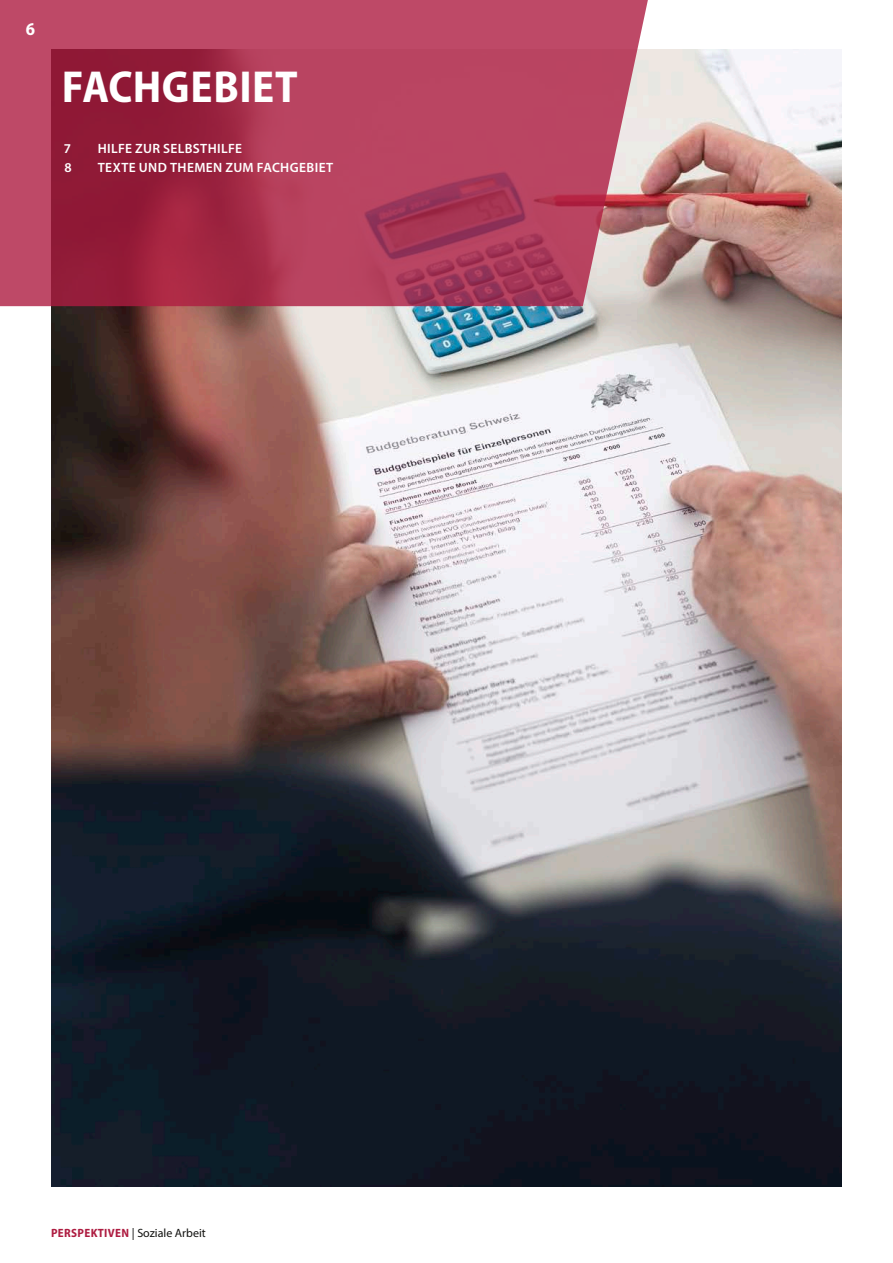
<style>
.page{position:relative;width:893px;height:1263px;background:#fff}
.page>*{position:absolute;margin:0;border:0;box-sizing:border-box;transform-origin:0 0}
.t1{font:700 semi-condensed 45px "Myriad Pro";letter-spacing:.01em;color:#fff}
.t2{font:700 semi-condensed 18px "Myriad Pro";color:#fff}
.t3{font:600 13.5px "Myriad Pro";letter-spacing:.03em;color:#fff}
.t4{font:12px "Myriad Pro";color:#11110f}
.s1{font-weight:700;font-stretch:semi-condensed;color:#ae1c41}
</style>
<div class="page">
<img style="left:51px;top:50px;width:791px;height:1136px">
<svg style="left:0;top:0;width:651px;height:306px;background:#b0405c"></svg>
<h2 class="t2" style="left:26px;top:17px;width:11px">6</h2>
<h1 class="t1" style="left:62px;top:58px;width:237px">FACHGEBIET</h1>
<p class="t3" style="left:64px;top:140px;width:9px">7</p>
<p class="t3" style="left:98px;top:140px;width:146px">HILFE ZUR SELBSTHILFE</p>
<p class="t3" style="left:65px;top:159px;width:9px">8</p>
<p class="t3" style="left:98px;top:159px;width:237px">TEXTE UND THEMEN ZUM FACHGEBIET</p>
<p class="t4" style="left:51px;top:1226px;width:156px"><span class="s1">PERSPEKTIVEN</span> | Soziale Arbeit</p>
</div>
